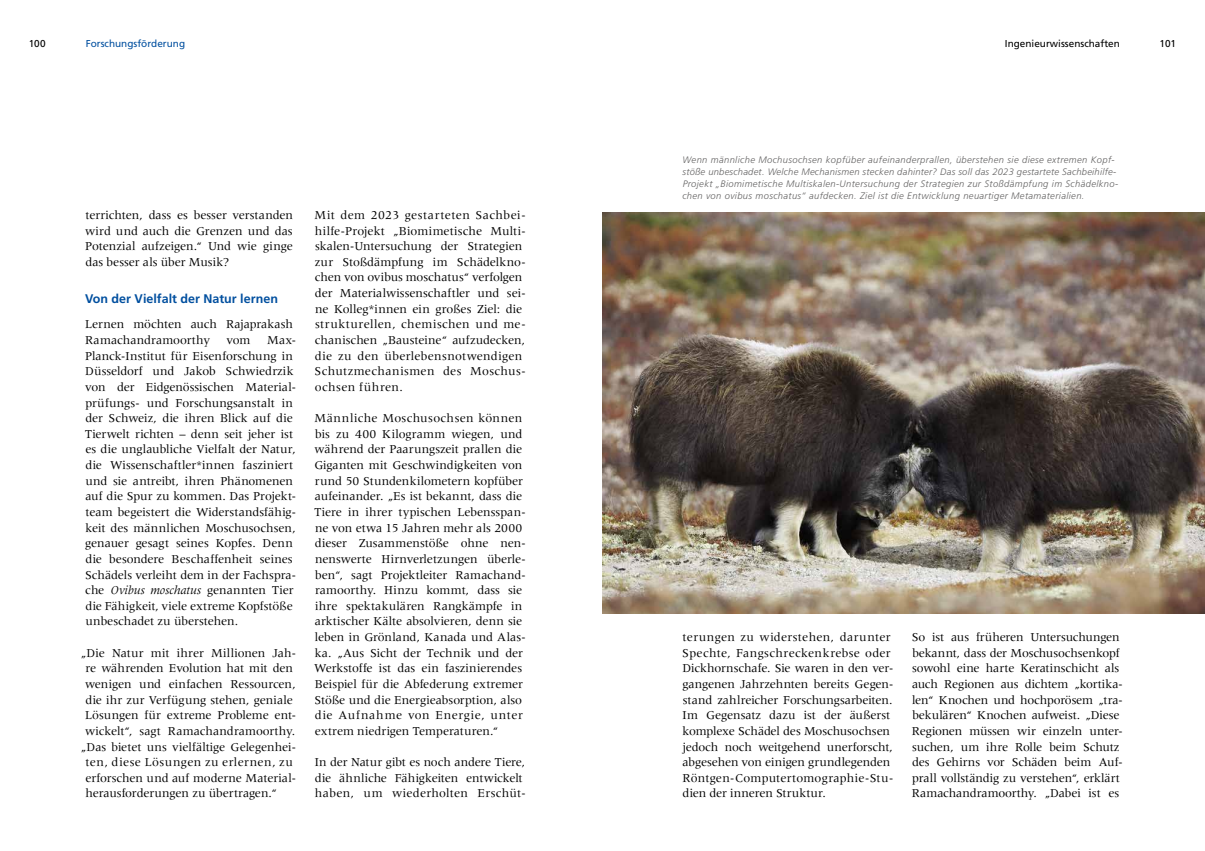
<style>
.page{position:relative;width:1205px;height:851px;background:#fff}
.page>*{position:absolute;margin:0;border:0;box-sizing:border-box;transform-origin:0 0}
.t1{font:12.5px/15.6px "Meridien LT Std";letter-spacing:-.005em;color:#000}
.t2{font:12.5px/15.6px "Meridien LT Std";letter-spacing:.015em;color:#000}
.t3{font:12.5px "Meridien LT Std";letter-spacing:.03em;color:#000}
.t4{font:700 12.5px "Frutiger LT Std";color:#004f9f}
.t5{font:10px "Frutiger LT Std";color:#000}
.t6{font:10px "Frutiger LT Std";color:#004f9f}
.t7{font:italic 300 9.38px/11.9px "Frutiger LT Std";letter-spacing:.04em;color:#646363}
.s1{font-style:italic}
</style>
<div class="page">
<img style="left:602px;top:213px;width:603px;height:400px">
<p class="t6" style="left:86px;top:38px;width:101px">Forschungsförderung</p>
<p class="t5" style="left:1005px;top:38px;width:117px">Ingenieurwissenschaften</p>
<p class="t5" style="left:29px;top:38px;width:18px">100</p>
<p class="t5" style="left:1159px;top:38px;width:18px">101</p>
<p class="t1" style="left:85px;top:207px;width:209px;text-align:justify">terrichten, dass es besser verstanden wird und auch die Grenzen und das Potenzial aufzeigen.“ Und wie ginge das besser als über Musik?</p>
<p class="t4" style="left:85px;top:291px;width:194px">Von der Vielfalt der Natur lernen</p>
<p class="t1" style="left:85px;top:316px;width:209px">Lernen möchten auch Rajaprakash<br>Ramachandramoorthy</p>
<p class="t1" style="left:85px;top:332px;width:213px;text-indent:182px">Max-Planck-Institut für Eisenforschung in Düsseldorf und Jakob Schwiedrzik von der Eidgenössischen Material&shy;prüfungs- und Forschungsanstalt in der Schweiz, die ihren Blick auf die Tierwelt richten – denn seit jeher ist es die unglaubliche Vielfalt der Natur, die Wissenschaftler*innen fasziniert und sie antreibt, ihren Phänomenen auf die Spur zu kommen. Das Projekt&shy;team begeistert die Widerstandsfähig&shy;keit des männlichen Moschusochsen, genauer gesagt seines Kopfes. Denn die besondere Beschaffenheit seines Schädels verleiht dem in der Fachspra&shy;che <span class="s1">Ovibus moschatus</span> genannten Tier die Fähigkeit, viele extreme Kopfstöße unbeschadet zu überstehen.</p>
<p class="t1" style="left:81px;top:644px;width:217px">„Die Natur mit ihrer Millionen Jah-</p>
<p class="t1" style="left:86px;top:660px;width:209px">re währenden Evolution hat mit den</p>
<p class="t1" style="left:85px;top:676px;width:212px">wenigen und einfachen Ressourcen,</p>
<p class="t1" style="left:85px;top:691px;width:209px">die ihr zur Verfügung stehen, geniale</p>
<p class="t1" style="left:85px;top:707px;width:213px">Lösungen für extreme Probleme ent-</p>
<p class="t1" style="left:85px;top:723px;width:212px">wickelt“, sagt Ramachandramoorthy.</p>
<p class="t1" style="left:81px;top:738px;width:217px">„Das bietet uns vielfältige Gelegenhei-</p>
<p class="t3" style="left:85px;top:755px;width:209px">ten, diese Lösungen zu erlernen, zu</p>
<p class="t1" style="left:85px;top:769px;width:210px">erforschen und auf moderne Material-</p>
<p class="t1" style="left:85px;top:785px;width:193px">herausforderungen zu übertragen.“</p>
<p class="t1" style="left:227px;top:332px;width:25px">vom</p>
<p class="t2" style="left:314px;top:207px;width:213px">Mit dem 2023 gestarteten Sachbei&shy;hilfe-Projekt „Biomimetische Multi&shy;skalen-Untersuchung der Strategien zur Stoßdämpfung im Schädelkno&shy;chen von ovibus moschatus“ verfolgen der Materialwissenschaftler und sei&shy;ne Kolleg*innen ein großes Ziel: die strukturellen, chemischen und me&shy;chanischen „Bausteine“ aufzudecken, die zu den überlebensnotwendigen Schutzmechanismen des Moschus&shy;ochsen führen.</p>
<p class="t1" style="left:314px;top:410px;width:213px">Männliche Moschusochsen können bis zu 400 Kilogramm wiegen, und während der Paarungszeit prallen die Giganten mit Geschwindigkeiten von rund 50 Stundenkilometern kopfüber aufeinander. „Es ist bekannt, dass die Tiere in ihrer typischen Lebensspan&shy;ne von etwa 15 Jahren mehr als 2000 dieser Zusammenstöße ohne nen&shy;nenswerte Hirnverletzungen überle&shy;ben“, sagt Projektleiter Ramachand&shy;ramoorthy. Hinzu kommt, dass sie ihre spektakulären Rangkämpfe in arktischer Kälte absolvieren, denn sie leben in Grönland, Kanada und Alas&shy;ka. „Aus Sicht der Technik und der Werkstoffe ist das ein faszinierendes Beispiel für die Abfederung extremer Stöße und die Energieabsorption, also die Aufnahme von Energie, unter extrem niedrigen Temperaturen.“</p>
<p class="t1" style="left:315px;top:754px;width:213px">In der Natur gibt es noch andere Tiere, die ähnliche Fähigkeiten entwickelt haben, um wiederholten Erschüt-</p>
<p class="t7" style="left:682px;top:154px;width:437px">Wenn männliche Mochusochsen kopfüber aufeinanderprallen, überstehen sie diese extremen Kopf&shy;stöße unbeschadet. Welche Mechanismen stecken dahinter? Das soll das 2023 gestartete Sachbeihilfe-Projekt „Biomimetische Multiskalen-Untersuchung der Strategien zur Stoßdämpfung im Schädelkno&shy;chen von ovibus moschatus“ aufdecken. Ziel ist die Entwicklung neuartiger Metamaterialien.</p>
<p class="t1" style="left:682px;top:629px;width:213px">terungen zu widerstehen, darunter Spechte, Fangschreckenkrebse oder Dickhornschafe. Sie waren in den ver&shy;gangenen Jahrzehnten bereits Gegen&shy;stand zahlreicher Forschungsarbeiten.<br>Im Gegensatz dazu ist der äußerst komplexe Schädel des Moschusochsen jedoch noch weitgehend unerforscht, abgesehen von einigen grundlegenden Röntgen-Computertomographie-Stu&shy;dien der inneren Struktur.</p>
<p class="t1" style="left:912px;top:629px;width:213px">So ist aus früheren Untersuchungen bekannt, dass der Moschusochsenkopf sowohl eine harte Keratinschicht als auch Regionen aus dichtem „kortika&shy;len“ Knochen und hochporösem „tra&shy;bekulären“ Knochen aufweist. „Diese Regionen müssen wir einzeln unter&shy;suchen, um ihre Rolle beim Schutz des Gehirns vor Schäden beim Auf&shy;prall vollständig zu verstehen“, erklärt Ramachandramoorthy. „Dabei ist es</p>
</div>
